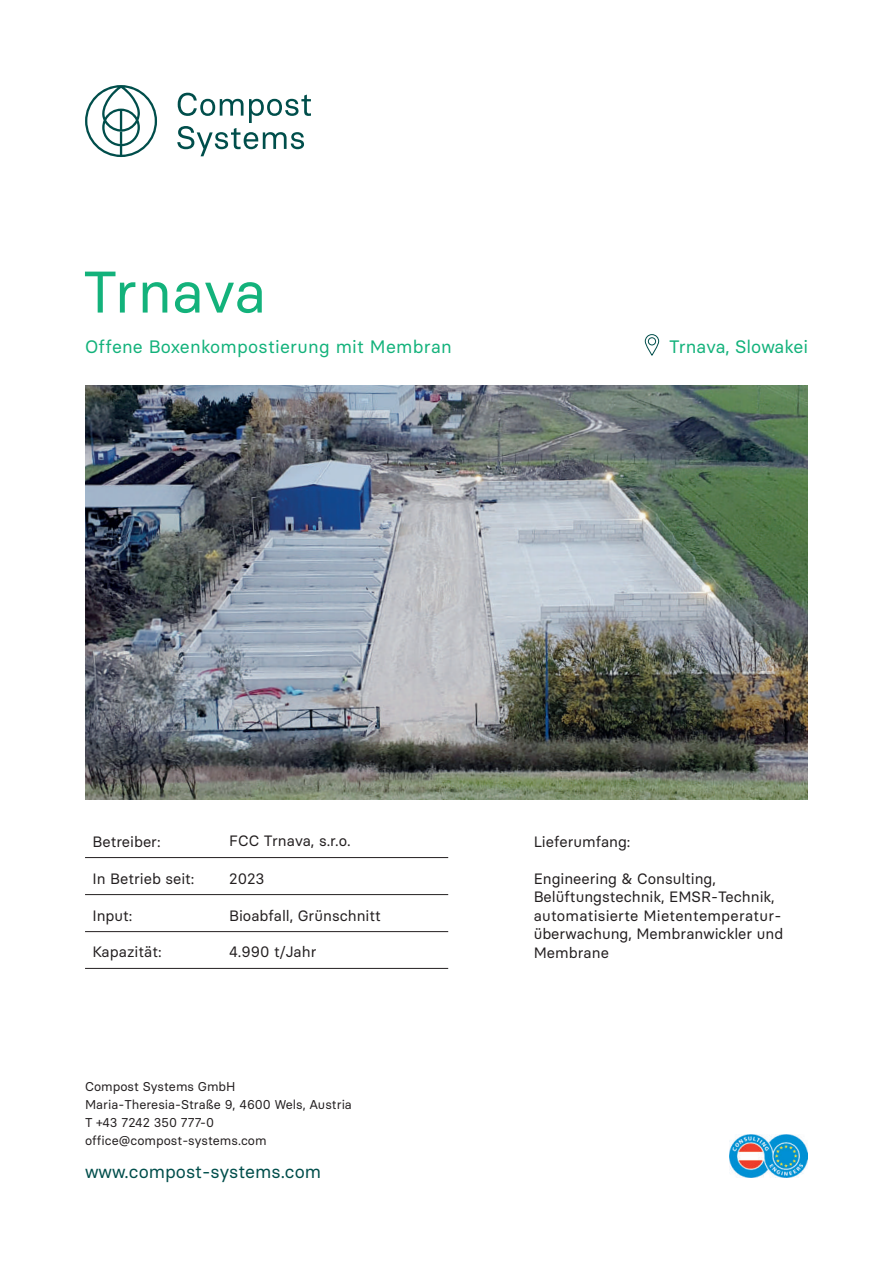
<style>
.page{position:relative;width:893px;height:1263px;background:#fff}
.page>*{position:absolute;margin:0;border:0;box-sizing:border-box;transform-origin:0 0}
.t1{font:58.5px "Basier Circle";color:#13b27b}
.t2{font:18px "Basier Circle";letter-spacing:.015em;color:#13b27b}
.t3{font:18px "Basier Circle";color:#004e4b}
.t4{font:15px/18.5px "Basier Circle";color:#231f20}
.t5{font:12.75px/18px "Basier Circle";color:#231f20}
</style>
<div class="page">
<img style="left:729px;top:1134px;width:79px;height:44px">
<img style="left:85px;top:386px;width:723px;height:414px">
<hr style="left:85px;top:857px;width:363px;height:1px;background:#231f20">
<hr style="left:85px;top:894px;width:363px;height:1px;background:#231f20">
<hr style="left:85px;top:931px;width:363px;height:1px;background:#231f20">
<hr style="left:85px;top:968px;width:363px;height:1px;background:#231f20">
<div style="left:645px;top:334px;width:14px;height:22px;border:1px solid #004e4b;border-radius:7px"></div>
<div style="left:648px;top:337px;width:8px;height:8px;border:1px solid #004e4b;border-radius:50%"></div>
<svg style="left:177px;top:93px;width:134px;height:63px"></svg>
<svg style="left:85px;top:85px;width:72px;height:72px"></svg>
<h1 class="t1" style="left:83px;top:255px;width:185px">Trnava</h1>
<p class="t2" style="left:85px;top:335px;width:368px">Offene Boxenkompostierung mit Membran</p>
<p class="t2" style="left:669px;top:336px;width:140px">Trnava, Slowakei</p>
<p class="t4" style="left:92px;top:832px;width:70px">Betreiber:</p>
<p class="t4" style="left:229px;top:831px;width:123px">FCC Trnava, s.r.o.</p>
<p class="t4" style="left:92px;top:869px;width:104px">In Betrieb seit:</p>
<p class="t4" style="left:229px;top:869px;width:37px">2023</p>
<p class="t4" style="left:92px;top:906px;width:42px">Input:</p>
<p class="t4" style="left:229px;top:906px;width:153px">Bioabfall, Grünschnitt</p>
<p class="t4" style="left:92px;top:943px;width:71px">Kapazität:</p>
<p class="t4" style="left:229px;top:943px;width:89px">4.990 t/Jahr</p>
<p class="t5" style="left:85px;top:1077px;width:268px">Compost Systems GmbH<br>Maria-Theresia-Straße 9, 4600 Wels, Austria<br>T +43 7242 350 777-0 office@compost-systems.com</p>
<p class="t3" style="left:85px;top:1160px;width:238px">www.compost-systems.com</p>
<p class="t4" style="left:534px;top:832px;width:98px">Lieferumfang:</p>
<p class="t4" style="left:534px;top:869px;width:251px">Engineering &amp; Consulting,<br>Belüftungstechnik, EMSR-Technik, automatisierte Mietentemperatur&shy;überwachung, Membranwickler und<br>Membrane</p>
</div>
